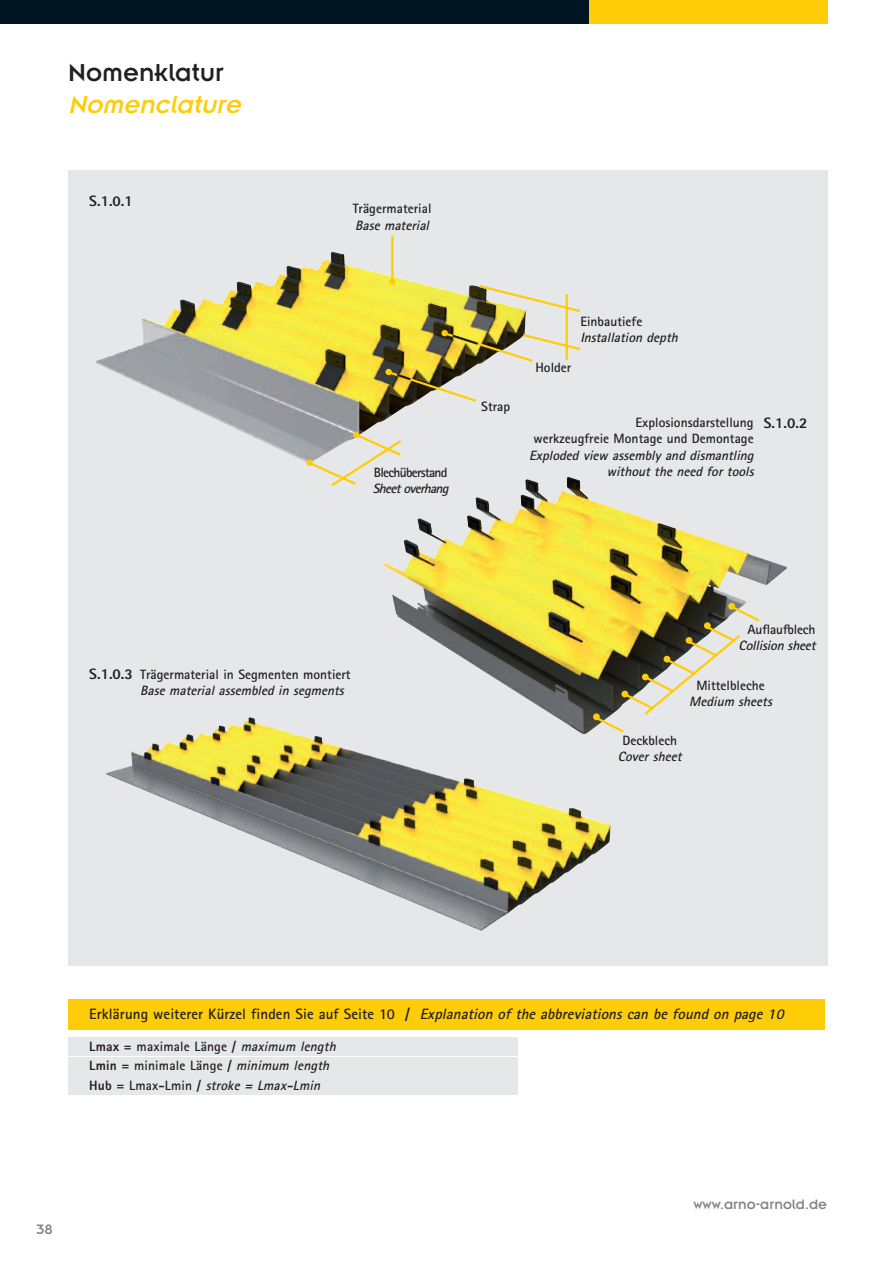
<style>
.page{position:relative;width:893px;height:1263px;background:#fff}
.page>*{position:absolute;margin:0;border:0;box-sizing:border-box;transform-origin:0 0}
.t1{font:italic 27px "Insignia";color:#fecd08}
.t2{font:27px "Insignia";color:#231f20}
.t3{font:italic 700 15px "Rotis Sans Serif";color:#231f20}
.t4{font:800 15px "Rotis Sans Serif";color:#231f20}
.t5{font:15px "Insignia";color:#808285}
.t6{font:italic 700 13.5px/19.5px "Rotis Sans Serif";letter-spacing:.005em;color:#231f20;text-align:right}
.t7{font:700 13.5px/16.2px "Rotis Sans Serif";color:#231f20;text-align:right}
.t8{font:700 13.5px "Rotis Sans Serif";letter-spacing:-.055em;color:#231f20}
.s1{font-style:normal}
.s2{font-weight:800;font-style:normal}
</style>
<div class="page">
<div style="left:68px;top:170px;width:759px;height:796px;background:#e6e7e9"></div>
<img style="left:95px;top:251px;width:431px;height:211px">
<img style="left:383px;top:477px;width:404px;height:240px">
<img style="left:105px;top:717px;width:506px;height:214px">
<div style="left:0;top:0;width:602px;height:23px;background:#001522"></div>
<div style="left:589px;top:0;width:238px;height:23px;background:#fecd08"></div>
<div style="left:68px;top:999px;width:757px;height:31px;background:#fecd08"></div>
<hr style="left:391px;top:236px;width:2px;height:49px;background:#fecd08">
<div style="left:389px;top:278px;width:7px;height:7px;background:#fecd08;border-radius:50%"></div>
<svg style="left:385px;top:329px;width:196px;height:75px"></svg>
<svg style="left:477px;top:283px;width:103px;height:31px"></svg>
<hr style="left:566px;top:294px;width:2px;height:66px;background:#fecd08">
<div style="left:68px;top:1037px;width:450px;height:19px;background:#e6e7e9"></div>
<div style="left:68px;top:1057px;width:450px;height:18px;background:#e6e7e9"></div>
<div style="left:68px;top:1076px;width:450px;height:19px;background:#e6e7e9"></div>
<svg style="left:306px;top:431px;width:98px;height:57px"></svg>
<div style="left:728px;top:603px;width:7px;height:7px;background:#fecd08;border-radius:50%"></div>
<svg style="left:593px;top:604px;width:169px;height:130px"></svg>
<h1 class="t2" style="left:68px;top:64px;width:157px">Nomenklatur</h1>
<h1 class="t1" style="left:68px;top:96px;width:179px">Nomenclature</h1>
<p class="t4" style="left:89px;top:196px;width:45px">S.1.0.1</p>
<p class="t7" style="left:353px;top:202px;width:80px">Trägermaterial</p>
<p class="t6" style="left:355px;top:217px;width:78px">Base material</p>
<p class="t8" style="left:374px;top:468px;width:75px">Blechüberstand</p>
<p class="t6" style="left:373px;top:480px;width:80px">Sheetoverhang</p>
<p class="t7" style="left:481px;top:399px;width:30px">Strap</p>
<p class="t7" style="left:535px;top:360px;width:37px">Holder</p>
<p class="t7" style="left:580px;top:314px;width:63px">Einbautiefe</p>
<p class="t6" style="left:580px;top:329px;width:101px">Installation depth</p>
<p class="t7" style="left:533px;top:416px;width:222px">Explosionsdarstellung<br>werkzeugfreie Montage und Demontage</p>
<p class="t6" style="left:529px;top:448px;width:229px;line-height:16.2px">Exploded view assembly and dismantling without the need for tools</p>
<p class="t4" style="left:764px;top:418px;width:45px">S.1.0.2</p>
<p class="t4" style="left:89px;top:668px;width:45px">S.1.0.3</p>
<p class="t7" style="left:140px;top:667px;width:212px">Trägermaterial in Segmenten montiert</p>
<p class="t6" style="left:140px;top:682px;width:208px">Base material assembled in segments</p>
<p class="t7" style="left:748px;top:623px;width:69px">Auflaufblech</p>
<p class="t6" style="left:739px;top:637px;width:81px">Collision sheet</p>
<p class="t7" style="left:696px;top:678px;width:70px">Mittelbleche</p>
<p class="t6" style="left:689px;top:693px;width:87px">Medium sheets</p>
<p class="t7" style="left:622px;top:733px;width:56px">Deckblech</p>
<p class="t6" style="left:618px;top:748px;width:68px">Cover sheet</p>
<p class="t3" style="left:89px;top:1009px;width:699px"><span class="s1">Erklärung weiterer Kürzel finden Sie auf Seite 10 /</span> Explanation of the abbreviations can be found on page 10</p>
<p class="t6" style="left:89px;top:1038px;width:251px;text-align:left"><span class="s2">Lmax</span> <span class="s1">= maximale Länge /</span> maximum length<br><span class="s2">Lmin</span> <span class="s1">= minimale Länge /</span> minimum length<br><span class="s2">Hub</span> <span class="s1">= Lmax-Lmin /</span> stroke = Lmax-Lmin</p>
<p class="t5" style="left:36px;top:1225px;width:18px">38</p>
<p class="t5" style="left:693px;top:1199px;width:135px">www.arno-arnold.de</p>
</div>
